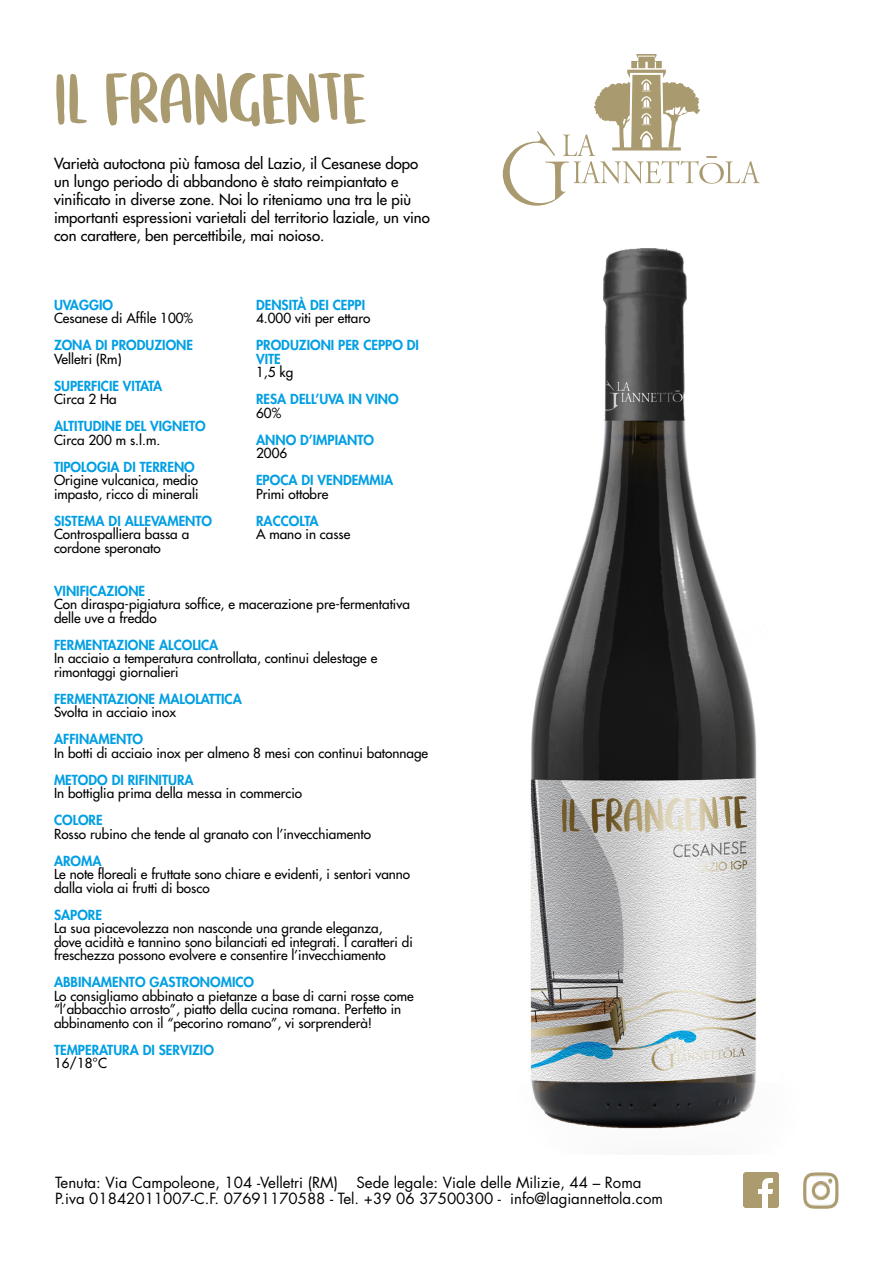
<style>
.page{position:relative;width:893px;height:1263px;background:#fff}
.page>*{position:absolute;margin:0;border:0;box-sizing:border-box;transform-origin:0 0}
.t1{font:90px "Macho Weak";color:#a99a6f}
.t2{font:500 15px/18px "Futura Std";color:#000}
.t3{font:15px/16.5px "Futura Std";color:#000}
.t4{font:500 13.5px/13.5px "Futura Std";color:#000}
.t5{font:800 13.5px/13.5px "Futura Std";color:#009fe3}
</style>
<div class="page">
<svg style="left:503px;top:54px;width:257px;height:152px"></svg>
<img style="left:530px;top:248px;width:227px;height:881px">
<img style="left:743px;top:1172px;width:36px;height:36px">
<img style="left:803px;top:1172px;width:36px;height:36px">
<h1 class="t1" style="left:54px;top:48px;width:313px">IL FRANGENTE</h1>
<p class="t2" style="left:54px;top:154px;width:377px">Varietà autoctona più famosa del Lazio, il Cesanese dopo un lungo periodo di abbandono è stato reimpiantato e vinificato in diverse zone. Noi lo riteniamo una tra le più importanti espressioni varietali del territorio laziale, un vino con carattere, ben percettibile, mai noioso.</p>
<p class="t5" style="left:54px;top:298px;width:60px">UVAGGIO</p>
<p class="t4" style="left:54px;top:311px;width:141px">Cesanese di Affile 100%</p>
<p class="t5" style="left:54px;top:338px;width:141px">ZONA DI PRODUZIONE</p>
<p class="t4" style="left:54px;top:352px;width:69px">Velletri (Rm)</p>
<p class="t5" style="left:54px;top:379px;width:110px">SUPERFICIE VITATA</p>
<p class="t4" style="left:54px;top:392px;width:64px">Circa 2 Ha</p>
<p class="t5" style="left:54px;top:419px;width:153px">ALTITUDINE DEL VIGNETO</p>
<p class="t4" style="left:54px;top:433px;width:108px">Circa 200 m s.l.m.</p>
<p class="t5" style="left:54px;top:460px;width:142px">TIPOLOGIA DI TERRENO</p>
<p class="t4" style="left:54px;top:473px;width:146px">Origine vulcanica, medio impasto, ricco di minerali</p>
<p class="t5" style="left:54px;top:514px;width:160px">SISTEMA DI ALLEVAMENTO</p>
<p class="t4" style="left:54px;top:527px;width:137px">Controspalliera bassa a cordone speronato</p>
<p class="t5" style="left:256px;top:298px;width:111px">DENSITÀ DEI CEPPI</p>
<p class="t4" style="left:256px;top:311px;width:116px">4.000 viti per ettaro</p>
<p class="t5" style="left:256px;top:338px;width:164px">PRODUZIONI PER CEPPO DI<br>VITE</p>
<p class="t4" style="left:256px;top:365px;width:39px">1,5 kg</p>
<p class="t5" style="left:256px;top:392px;width:144px">RESA DELL’UVA IN VINO</p>
<p class="t4" style="left:256px;top:406px;width:27px">60%</p>
<p class="t5" style="left:256px;top:433px;width:120px">ANNO D’IMPIANTO</p>
<p class="t4" style="left:256px;top:446px;width:33px">2006</p>
<p class="t5" style="left:256px;top:473px;width:139px">EPOCA DI VENDEMMIA</p>
<p class="t4" style="left:256px;top:487px;width:74px">Primi ottobre</p>
<p class="t5" style="left:256px;top:514px;width:64px">RACCOLTA</p>
<p class="t4" style="left:256px;top:527px;width:96px">A mano in casse</p>
<p class="t5" style="left:54px;top:584px;width:93px">VINIFICAZIONE</p>
<p class="t4" style="left:54px;top:598px;width:357px">Con diraspa-pigiatura soffice, e macerazione pre-fermentativa delle uve a freddo</p>
<p class="t5" style="left:54px;top:638px;width:166px">FERMENTAZIONE ALCOLICA</p>
<p class="t4" style="left:54px;top:652px;width:325px">In acciaio a temperatura controllata, continui delestage e rimontaggi giornalieri</p>
<p class="t5" style="left:54px;top:692px;width:189px">FERMENTAZIONE MALOLATTICA</p>
<p class="t4" style="left:54px;top:706px;width:123px">Svolta in acciaio inox</p>
<p class="t5" style="left:54px;top:733px;width:91px">AFFINAMENTO</p>
<p class="t4" style="left:54px;top:746px;width:376px">In botti di acciaio inox per almeno 8 mesi con continui batonnage</p>
<p class="t5" style="left:54px;top:773px;width:141px">METODO DI RIFINITURA</p>
<p class="t4" style="left:54px;top:787px;width:250px">In bottiglia prima della messa in commercio</p>
<p class="t5" style="left:54px;top:814px;width:50px">COLORE</p>
<p class="t4" style="left:54px;top:827px;width:319px">Rosso rubino che tende al granato con l’invecchiamento</p>
<p class="t5" style="left:54px;top:854px;width:49px">AROMA</p>
<p class="t4" style="left:54px;top:868px;width:358px">Le note floreali e fruttate sono chiare e evidenti, i sentori vanno dalla viola ai frutti di bosco</p>
<p class="t5" style="left:54px;top:908px;width:50px">SAPORE</p>
<p class="t4" style="left:54px;top:922px;width:360px">La sua piacevolezza non nasconde una grande eleganza, dove acidità e tannino sono bilanciati ed integrati. I caratteri di freschezza possono evolvere e consentire l’invecchiamento</p>
<p class="t5" style="left:54px;top:976px;width:202px">ABBINAMENTO GASTRONOMICO</p>
<p class="t4" style="left:54px;top:989px;width:361px">Lo consigliamo abbinato a pietanze a base di carni rosse come “l’abbacchio arrosto”, piatto della cucina romana. Perfetto in abbinamento con il “pecorino romano”, vi sorprenderà!</p>
<p class="t5" style="left:54px;top:1043px;width:161px">TEMPERATURA DI SERVIZIO</p>
<p class="t4" style="left:54px;top:1057px;width:54px">16/18°C</p>
<p class="t3" style="left:55px;top:1174px;width:609px">Tenuta: Via Campoleone, 104 -Velletri (RM) Sede legale: Viale delle Milizie, 44 – Roma<br>P.iva 01842011007-C.F. 07691170588 - Tel. +39 06 37500300 - info@lagiannettola.com</p>
</div>
